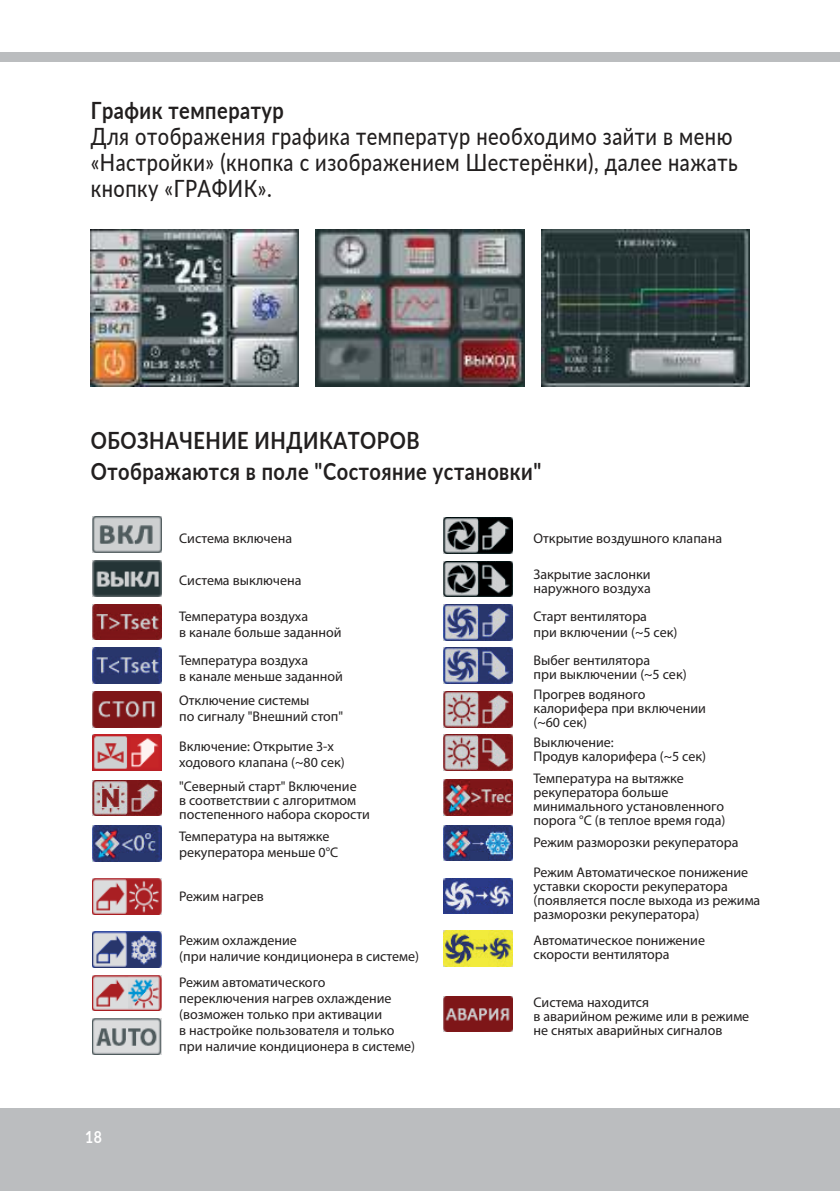
<style>
.page{position:relative;width:840px;height:1191px;background:#fff}
.page>*{position:absolute;margin:0;border:0;box-sizing:border-box;transform-origin:0 0}
.t1{font:500 23.8px/26px "Lato";letter-spacing:.025em;color:#221f1f;scale:.84 1}
.t2{font:700 23.8px/30.8px "Lato";letter-spacing:.025em;color:#221f1f;scale:.84 1}
.t3{font:700 16.6px "Lato";color:#fff;scale:.84 1}
.t4{font:14px/14px "Myriad Pro";color:#221f1f}
</style>
<div class="page">
<div style="left:0;top:53px;width:840px;height:9px;background:#bbbdbf"></div>
<div style="left:0;top:1108px;width:840px;height:82px;background:#bbbdbf"></div>
<img style="left:443px;top:517px;width:69px;height:36px">
<img style="left:443px;top:561px;width:69px;height:35px">
<img style="left:443px;top:604px;width:69px;height:36px">
<img style="left:443px;top:648px;width:69px;height:35px">
<img style="left:443px;top:691px;width:69px;height:36px">
<img style="left:443px;top:735px;width:69px;height:35px">
<img style="left:443px;top:780px;width:69px;height:35px">
<img style="left:443px;top:825px;width:69px;height:35px">
<img style="left:443px;top:878px;width:69px;height:35px">
<img style="left:443px;top:931px;width:69px;height:35px">
<img style="left:443px;top:996px;width:69px;height:35px">
<img style="left:92px;top:517px;width:69px;height:36px">
<img style="left:92px;top:560px;width:69px;height:36px">
<img style="left:92px;top:604px;width:69px;height:36px">
<img style="left:92px;top:647px;width:69px;height:36px">
<img style="left:92px;top:691px;width:69px;height:36px">
<img style="left:92px;top:735px;width:69px;height:35px">
<img style="left:92px;top:780px;width:69px;height:36px">
<img style="left:92px;top:825px;width:69px;height:36px">
<img style="left:92px;top:878px;width:69px;height:36px">
<img style="left:92px;top:931px;width:69px;height:36px">
<img style="left:92px;top:975px;width:69px;height:36px">
<img style="left:92px;top:1018px;width:69px;height:36px">
<img style="left:91px;top:230px;width:208px;height:156px">
<img style="left:316px;top:230px;width:208px;height:156px">
<img style="left:541px;top:230px;width:208px;height:156px">
<h1 class="t2" style="left:91px;top:94px;width:232px">График температур</h1>
<h1 class="t1" style="left:91px;top:122px;width:772px">Для отображения графика температур необходимо зайти в меню «Настройки» (кнопка с изображением Шестерёнки), далее нажать кнопку «ГРАФИК».</h1>
<h1 class="t2" style="left:91px;top:423px;width:538px">ОБОЗНАЧЕНИЕ ИНДИКАТОРОВ<br>Отображаются в поле "Состояние установки"</h1>
<p class="t3" style="left:85px;top:1127px;width:21px">18</p>
<p class="t4" style="left:179px;top:532px;width:115px">Система включена</p>
<p class="t4" style="left:179px;top:574px;width:124px">Система выключена</p>
<p class="t4" style="left:179px;top:609px;width:164px;line-height:16px">Температура воздуха<br>в канале больше заданной</p>
<p class="t4" style="left:179px;top:653px;width:165px;line-height:16px">Температура воздуха<br>в канале меньше заданной</p>
<p class="t4" style="left:179px;top:693px;width:165px;line-height:16px">Отключение системы<br>по сигналу "Внешний стоп"</p>
<p class="t4" style="left:179px;top:739px;width:167px;line-height:16px">Включение: Открытие 3-х ходового клапана (~80 сек)</p>
<p class="t4" style="left:179px;top:780px;width:192px">"Северный старт" Включение<br>в соответствии с алгоритмом постепенного набора скорости</p>
<p class="t4" style="left:179px;top:829px;width:161px;line-height:16px">Температура на вытяжке рекуператора меньше 0°С</p>
<p class="t4" style="left:179px;top:890px;width:86px">Режим нагрев</p>
<p class="t4" style="left:179px;top:933px;width:241px;line-height:16px">Режим охлаждение<br>(при наличие кондиционера в системе)</p>
<p class="t4" style="left:179px;top:975px;width:237px;line-height:16px">Режим автоматического переключения нагрев охлаждение (возможен только при активации<br>в настройке пользователя и только при наличие кондиционера в системе)</p>
<p class="t4" style="left:533px;top:532px;width:190px">Открытие воздушного клапана</p>
<p class="t4" style="left:533px;top:568px;width:119px">Закрытие заслонки наружного воздуха</p>
<p class="t4" style="left:533px;top:609px;width:145px;line-height:16px">Старт вентилятора<br>при включении (~5 сек)</p>
<p class="t4" style="left:533px;top:654px;width:155px">Выбег вентилятора<br>при выключении (~5 сек)</p>
<p class="t4" style="left:533px;top:688px;width:174px">Прогрев водяного калорифера при включении (~60 сек)</p>
<p class="t4" style="left:533px;top:736px;width:174px">Выключение:<br>Продув калорифера (~5 сек)</p>
<p class="t4" style="left:533px;top:772px;width:193px">Температура на вытяжке рекуператора больше минимального установленного порога °С (в теплое время года)</p>
<p class="t4" style="left:533px;top:828px;width:216px;line-height:30px">Режим разморозки рекуператора<br>Режим Автоматическое понижение</p>
<p class="t4" style="left:533px;top:880px;width:228px">уставки скорости рекуператора (появляется после выхода из режима разморозки рекуператора)</p>
<p class="t4" style="left:533px;top:934px;width:173px">Автоматическое понижение скорости вентилятора</p>
<p class="t4" style="left:533px;top:996px;width:217px">Система находится<br>в аварийном режиме или в режиме не снятых аварийных сигналов</p>
</div>
